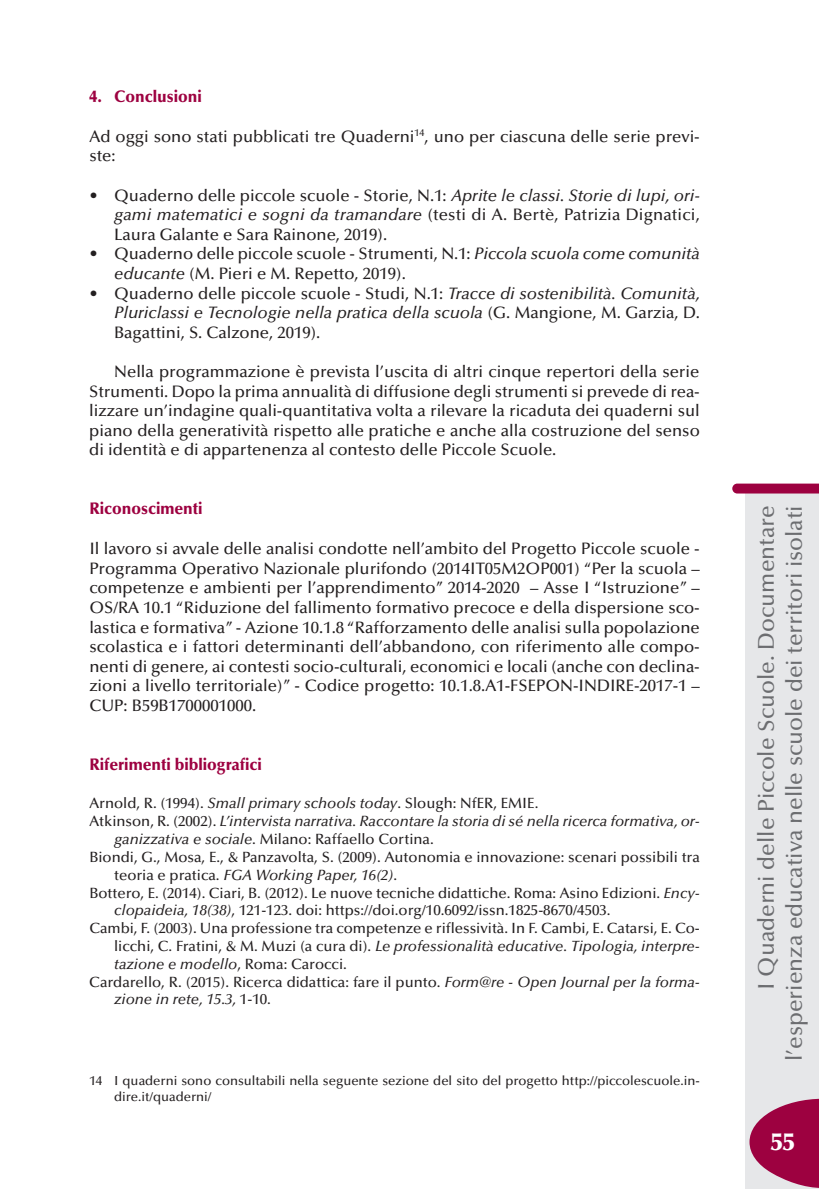
<style>
.page{position:relative;width:819px;height:1191px;background:#fff}
.page>*{position:absolute;margin:0;border:0;box-sizing:border-box;transform-origin:0 0}
.t1{font:900 24.5px "Optima";color:#fff}
.t2{font:500 22.75px/28px "Optima";color:#6c6d70;text-align:right}
.t3{font:500 16.62px/19.6px "Optima";color:#231f20;text-align:justify}
.t4{font:900 16.62px "Optima";color:#9d0140;scale:.95 1}
.t5{font:500 14.88px "Optima";color:#231f20}
.t6{font:italic 500 14.88px "Optima";color:#231f20}
.t7{font:500 13.12px/16.1px "Optima";color:#231f20}
.s1{font-style:italic}
.s2{font-style:normal}
</style>
<div class="page">
<div style="left:745px;top:491px;width:74px;height:697px;background:#e6e7e9"></div>
<svg style="left:732px;top:483px;width:87px;height:10px"></svg>
<svg style="left:749px;top:1098px;width:70px;height:90px"></svg>
<p class="t4" style="left:89px;top:90px;width:120px">4. Conclusioni</p>
<p class="t3" style="left:89px;top:128px;width:612px">Ad oggi sono stati pubblicati tre Quaderni<sup>14</sup>, uno per ciascuna delle serie previ&shy;ste:</p>
<p class="t3" style="left:114px;top:187px;width:587px;text-indent:-25px">• Quaderno delle piccole scuole - Storie, N.1: <span class="s1">Aprite le classi. Storie di lupi, ori&shy;gami matematici e sogni da tramandare</span> (testi di A. Bertè, Patrizia Dignatici, Laura Galante e Sara Rainone, 2019).</p>
<p class="t3" style="left:114px;top:246px;width:587px;text-indent:-25px">• Quaderno delle piccole scuole - Strumenti, N.1: <span class="s1">Piccola scuola come comunità educante</span> (M. Pieri e M. Repetto, 2019).</p>
<p class="t3" style="left:114px;top:285px;width:587px;text-indent:-25px">• Quaderno delle piccole scuole - Studi, N.1: <span class="s1">Tracce di sostenibilità. Comunità, Pluriclassi e Tecnologie nella pratica della scuola</span> (G. Mangione, M. Garzia, D.<br>Bagattini, S. Calzone, 2019).</p>
<p class="t3" style="left:89px;top:363px;width:612px;text-indent:25px">Nella programmazione è prevista l’uscita di altri cinque repertori della serie Strumenti. Dopo la prima annualità di diffusione degli strumenti si prevede di rea&shy;lizzare un’indagine quali-quantitativa volta a rilevare la ricaduta dei quaderni sul piano della generatività rispetto alle pratiche e anche alla costruzione del senso di identità e di appartenenza al contesto delle Piccole Scuole.</p>
<p class="t4" style="left:89px;top:502px;width:121px">Riconoscimenti</p>
<p class="t3" style="left:89px;top:540px;width:612px">Il lavoro si avvale delle analisi condotte nell’ambito del Progetto Piccole scuole - Programma Operativo Nazionale plurifondo (2014IT05M2OP001) “Per la scuola – competenze e ambienti per l’apprendimento” 2014-2020 – Asse I “Istruzione” – OS/RA 10.1 “Riduzione del fallimento formativo precoce e della dispersione sco&shy;lastica e formativa” - Azione 10.1.8 “Rafforzamento delle analisi sulla popolazione scolastica e i fattori determinanti dell’abbandono, con riferimento alle compo&shy;nenti di genere, ai contesti socio-culturali, economici e locali (anche con declina&shy;zioni a livello territoriale)” - Codice progetto: 10.1.8.A1-FSEPON-INDIRE-2017-1 – CUP: B59B1700001000.</p>
<p class="t4" style="left:89px;top:757px;width:183px">Riferimenti bibliografici</p>
<p class="t5" style="left:89px;top:797px;width:450px">Arnold, R. (1994). <span class="s1">Small primary schools today</span>. Slough: NfER, EMIE.</p>
<p class="t6" style="left:89px;top:815px;width:612px"><span class="s2">Atkinson, R. (2002).</span> L’intervista narrativa. Raccontare la storia di sé nella ricerca formativa, or-</p>
<p class="t5" style="left:114px;top:833px;width:321px"><span class="s1">ganizzativa e sociale</span>. Milano: Raffaello Cortina.</p>
<p class="t5" style="left:89px;top:851px;width:612px">Biondi, G., Mosa, E., &amp; Panzavolta, S. (2009). Autonomia e innovazione: scenari possibili tra</p>
<p class="t6" style="left:114px;top:869px;width:284px"><span class="s2">teoria e pratica.</span> FGA Working Paper, 16(2)<span class="s2">.</span></p>
<p class="t5" style="left:89px;top:886px;width:612px">Bottero, E. (2014). Ciari, B. (2012). Le nuove tecniche didattiche. Roma: Asino Edizioni. <span class="s1">Ency-</span></p>
<p class="t5" style="left:114px;top:904px;width:498px"><span class="s1">clopaideia, 18(38)</span>, 121-123. doi: https://doi.org/10.6092/issn.1825-8670/4503.</p>
<p class="t5" style="left:89px;top:922px;width:612px">Cambi, F. (2003). Una professione tra competenze e riflessività. In F. Cambi, E. Catarsi, E. Co-</p>
<p class="t6" style="left:114px;top:940px;width:587px"><span class="s2">licchi, C. Fratini, &amp; M. Muzi (a cura di).</span> Le professionalità educative. Tipologia, interpre-</p>
<p class="t6" style="left:114px;top:958px;width:234px">tazione e modello<span class="s2">, Roma: Carocci.</span></p>
<p class="t5" style="left:89px;top:975px;width:612px">Cardarello, R. (2015). Ricerca didattica: fare il punto. <span class="s1">Form@re - Open Journal per la forma-</span></p>
<p class="t6" style="left:114px;top:993px;width:158px">zione in rete, 15.3, <span class="s2">1-10.</span></p>
<p class="t7" style="left:114px;top:1073px;width:587px;text-indent:-25px">14 I quaderni sono consultabili nella seguente sezione del sito del progetto http://piccolescuole.in&shy;dire.it/quaderni/</p>
<h2 class="t2" style="left:754px;top:1060px;width:557px;rotate:-90deg">I Quaderni delle Piccole Scuole. Documentare l’esperienza educativa nelle scuole dei territori isolati</h2>
<h1 class="t1" style="left:770px;top:1131px;width:26px">55</h1>
</div>
